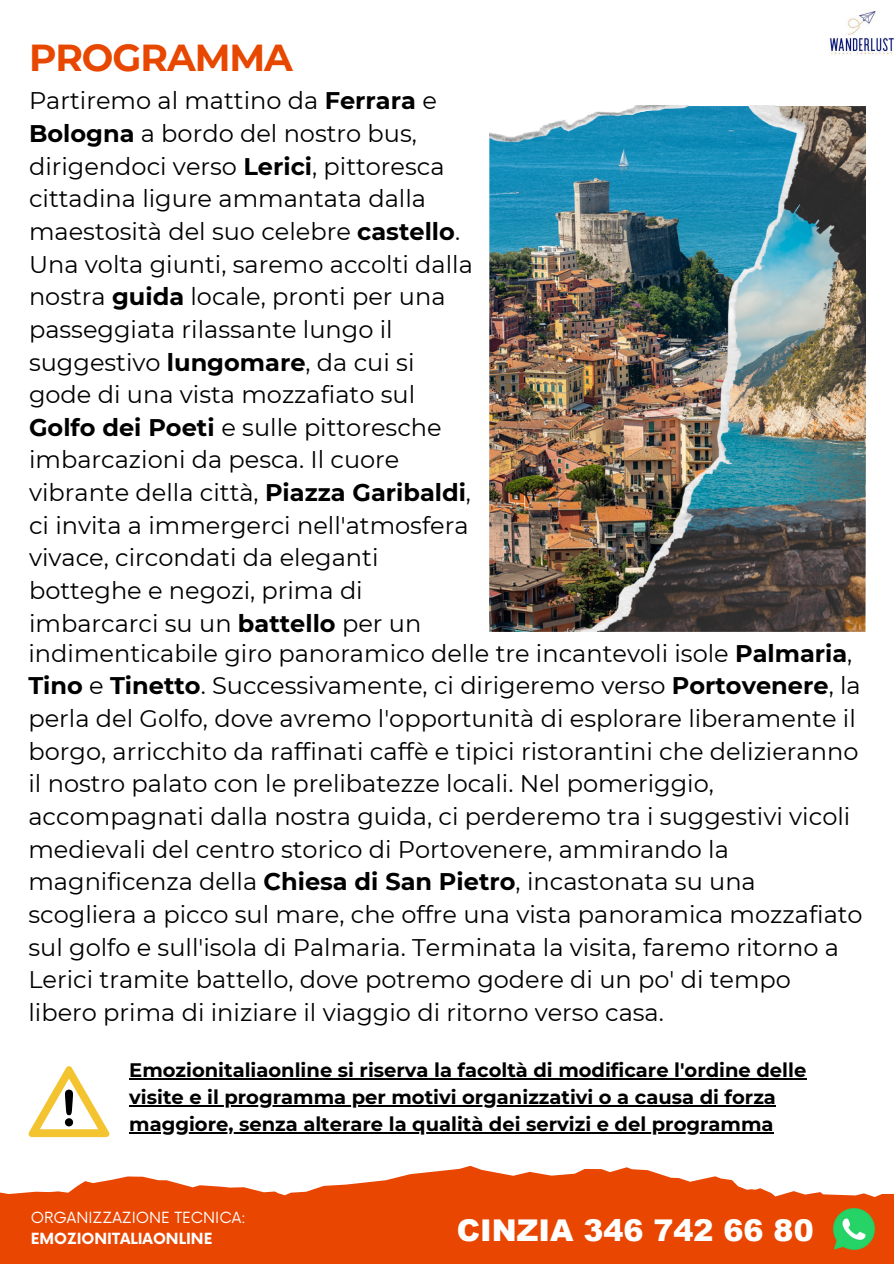
<style>
.page{position:relative;width:894px;height:1264px;background:#fff}
.page>*{position:absolute;margin:0;border:0;box-sizing:border-box;transform-origin:0 0}
.t1{font:700 37.5px "Montserrat";letter-spacing:-.03em;color:#e84700}
.t2{font:900 30px "Arial";color:#fff}
.t3{font:24px/32.7px "Montserrat";color:#000}
.t4{font:700 19.5px "Montserrat";color:#000}
.t5{font:15px "Now";color:#fff}
.t6{font:700 15px "Now";color:#fff}
.s1{font-weight:700}
</style>
<div class="page">
<svg style="left:0;top:1165px;width:893px;height:98px;fill:#e84601"></svg>
<img style="left:832px;top:1207px;width:42px;height:42px">
<svg style="left:28px;top:1066px;width:81px;height:71px"></svg>
<hr style="left:129px;top:1078px;width:677px;height:1px;background:#000">
<hr style="left:129px;top:1105px;width:646px;height:1px;background:#000">
<hr style="left:129px;top:1132px;width:644px;height:1px;background:#000">
<img style="left:806px;top:106px;width:59px;height:525px">
<img style="left:489px;top:106px;width:317px;height:525px">
<img style="left:828px;top:9px;width:65px;height:47px">
<h2 class="t1" style="left:29px;top:34px;width:265px">PROGRAMMA</h2>
<h4 class="t3" style="left:29px;top:84px;width:445px">Partiremo al mattino da <span class="s1">Ferrara</span> e <span class="s1">Bologna</span> a bordo del nostro bus, dirigendoci verso <span class="s1">Lerici</span>, pittoresca cittadina ligure ammantata dalla maestosità del suo celebre <span class="s1">castello</span>.<br>Una volta giunti, saremo accolti dalla nostra <span class="s1">guida</span> locale, pronti per una passeggiata rilassante lungo il suggestivo <span class="s1">lungomare</span>, da cui si gode di una vista mozzafiato sul <span class="s1">Golfo dei Poeti</span> e sulle pittoresche imbarcazioni da pesca. Il cuore vibrante della città, <span class="s1">Piazza Garibaldi</span>, ci invita a immergerci nell'atmosfera vivace, circondati da eleganti botteghe e negozi, prima di imbarcarci su un <span class="s1">battello</span> per un</h4>
<p class="t3" style="left:28px;top:637px;width:835px">indimenticabile giro panoramico delle tre incantevoli isole <span class="s1">Palmaria</span>, <span class="s1">Tino</span> e <span class="s1">Tinetto</span>. Successivamente, ci dirigeremo verso <span class="s1">Portovenere</span>, la perla del Golfo, dove avremo l'opportunità di esplorare liberamente il borgo, arricchito da raffinati caffè e tipici ristorantini che delizieranno il nostro palato con le prelibatezze locali. Nel pomeriggio, accompagnati dalla nostra guida, ci perderemo tra i suggestivi vicoli medievali del centro storico di Portovenere, ammirando la magnificenza della <span class="s1">Chiesa di San Pietro</span>, incastonata su una scogliera a picco sul mare, che offre una vista panoramica mozzafiato sul golfo e sull'isola di Palmaria. Terminata la visita, faremo ritorno a Lerici tramite battello, dove potremo godere di un po' di tempo libero prima di iniziare il viaggio di ritorno verso casa.</p>
<p class="t4" style="left:129px;top:1058px;width:678px">Emozionitaliaonline si riserva la facoltà di modificare l'ordine delle</p>
<p class="t4" style="left:129px;top:1085px;width:648px">visite e il programma per motivi organizzativi o a causa di forza</p>
<p class="t4" style="left:129px;top:1112px;width:645px">maggiore, senza alterare la qualità dei servizi e del programma</p>
<p class="t5" style="left:31px;top:1209px;width:216px">ORGANIZZAZIONE TECNICA:</p>
<p class="t6" style="left:31px;top:1229px;width:183px">EMOZIONITALIAONLINE</p>
<p class="t2" style="left:456px;top:1208px;width:358px">CINZIA 346 742 66 80</p>
</div>
